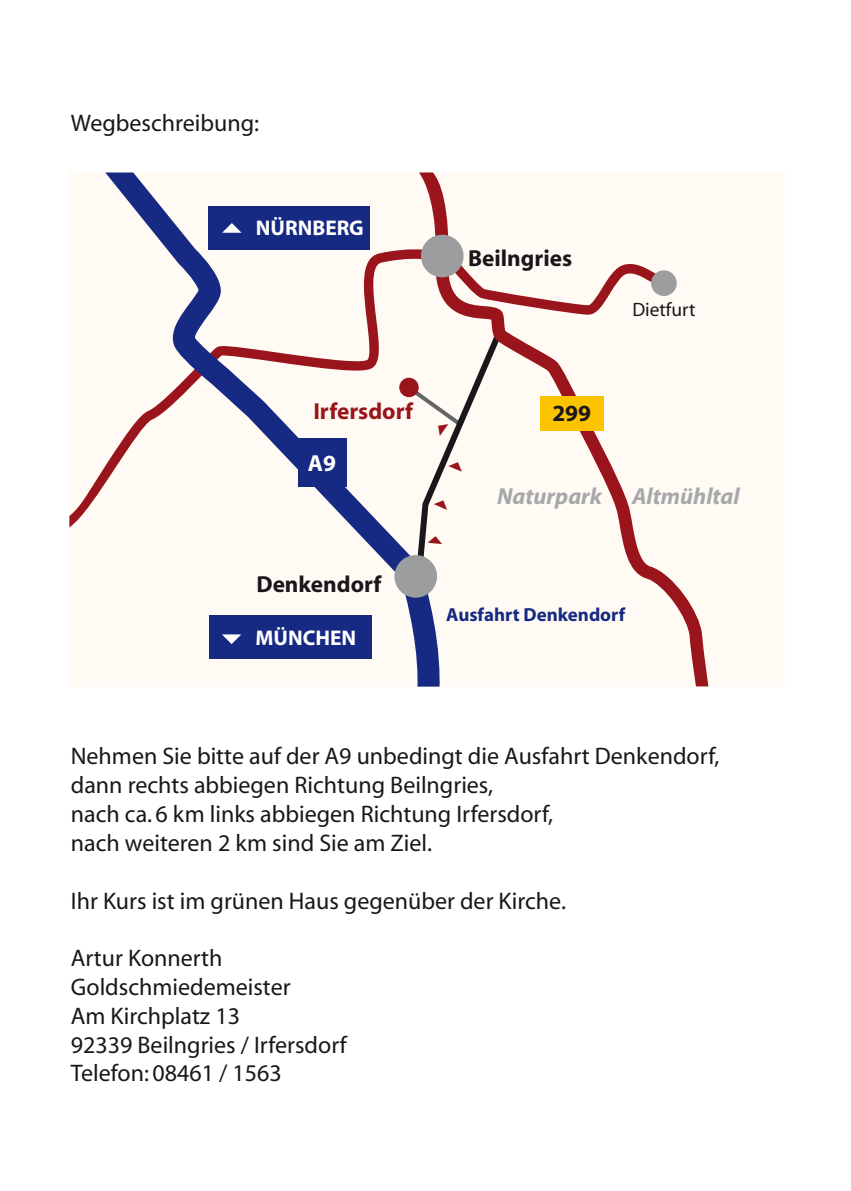
<style>
.page{position:relative;width:851px;height:1191px;background:#fff}
.page>*{position:absolute;margin:0;border:0;box-sizing:border-box;transform-origin:0 0}
.t1{font:24px/28.8px "Myriad";color:#1a171b}
.t2{font:700 23.2px "Myriad";color:#1a171b}
.t3{font:italic 700 23.2px "Myriad";color:#a7a8aa}
.t4{font:700 23.2px "Myriad";color:#99141b}
.t5{font:700 23.2px "Myriad";color:#fff}
.t6{font:700 21.4px "Myriad";color:#fff}
.t7{font:19.4px "Myriad";color:#1a171b}
.t8{font:700 19px "Myriad";color:#162983}
</style>
<div class="page">
<div style="left:69px;top:172px;width:716px;height:514px;background:#fffbf4"></div>
<svg style="left:439px;top:183px;width:269px;height:503px"></svg>
<svg style="left:69px;top:247px;width:592px;height:280px"></svg>
<svg style="left:105px;top:172px;width:334px;height:514px"></svg>
<div style="left:394px;top:555px;width:43px;height:42px;background:#9c9d9f;border-radius:50%"></div>
<div style="left:421px;top:235px;width:42px;height:42px;background:#9c9d9f;border-radius:50%"></div>
<div style="left:651px;top:270px;width:25px;height:26px;background:#9c9d9f;border-radius:50%"></div>
<div style="left:400px;top:379px;width:17px;height:17px;background:#99141b;border-radius:50%"></div>
<div style="left:399px;top:378px;width:19px;height:19px;border:2px solid #99141b;border-radius:50%"></div>
<div style="left:298px;top:438px;width:48px;height:48px;background:#162983"></div>
<div style="left:208px;top:207px;width:162px;height:43px;background:#162983"></div>
<div style="left:209px;top:615px;width:162px;height:43px;background:#162983"></div>
<svg style="left:222px;top:223px;width:20px;height:10px"></svg>
<svg style="left:222px;top:634px;width:19px;height:10px"></svg>
<svg style="left:403px;top:323px;width:104px;height:258px"></svg>
<p class="t1" style="left:71px;top:109px;width:190px">Wegbeschreibung:</p>
<p class="t6" style="left:256px;top:217px;width:109px">NÜRNBERG</p>
<p class="t2" style="left:468px;top:246px;width:105px">Beilngries</p>
<p class="t7" style="left:632px;top:299px;width:65px">Dietfurt</p>
<p class="t4" style="left:313px;top:399px;width:101px">Irfersdorf</p>
<p class="t5" style="left:308px;top:452px;width:30px">A9</p>
<p class="t2" style="left:256px;top:572px;width:127px">Denkendorf</p>
<p class="t6" style="left:255px;top:626px;width:102px">MÜNCHEN</p>
<p class="t2" style="left:552px;top:401px;width:40px">299</p>
<p class="t3" style="left:497px;top:484px;width:106px">Naturpark</p>
<p class="t3" style="left:632px;top:484px;width:109px">Altmühltal</p>
<p class="t8" style="left:446px;top:605px;width:180px">Ausfahrt Denkendorf</p>
<p class="t1" style="left:71px;top:743px;width:650px">Nehmen Sie bitte auf der A9 unbedingt die Ausfahrt Denkendorf, dann rechts abbiegen Richtung Beilngries,<br>nach ca. 6 km links abbiegen Richtung Irfersdorf,<br>nach weiteren 2 km sind Sie am Ziel.</p>
<p class="t1" style="left:71px;top:887px;width:496px">Ihr Kurs ist im grünen Haus gegenüber der Kirche.</p>
<p class="t1" style="left:71px;top:944px;width:277px">Artur Konnerth<br>Goldschmiedemeister<br>Am Kirchplatz 13<br>92339 Beilngries / Irfersdorf<br>Telefon: 08461 / 1563</p>
</div>
